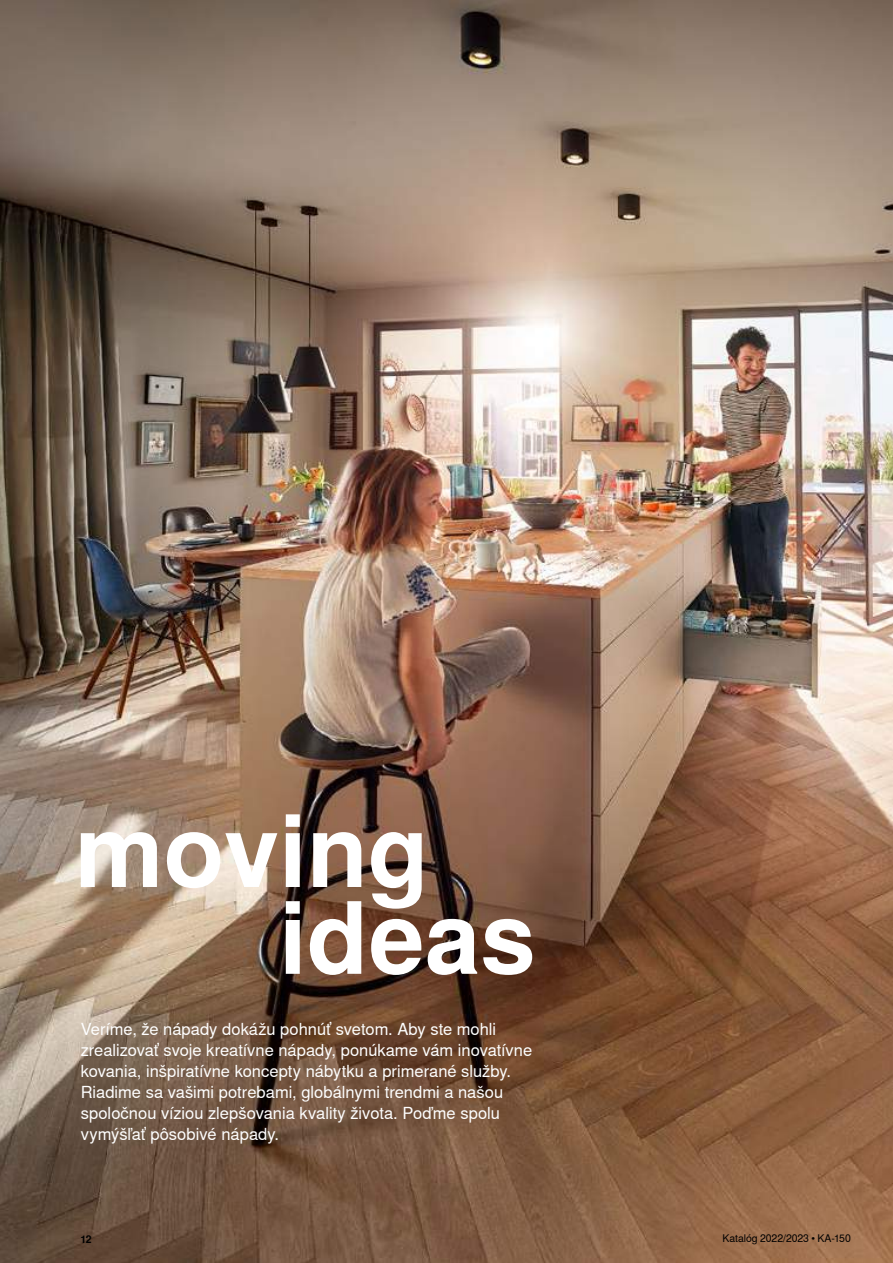
<style>
.page{position:relative;width:893px;height:1263px;background:#fff}
.page>*{position:absolute;margin:0;border:0;box-sizing:border-box;transform-origin:0 0}
.t1{font:16.5px/21px "Nimbus Sans Global";color:#fff}
.t2{font:10.5px "Nimbus Sans Global";letter-spacing:-.01em;color:#000}
.t3{font:700 10.5px "Nimbus Sans Global";color:#000}
</style>
<div class="page">
<img style="left:0;top:0;width:893px;height:1263px">
<svg style="left:81px;top:832px;width:76px;height:55px"></svg>
<svg style="left:167px;top:832px;width:110px;height:56px"></svg>
<svg style="left:286px;top:814px;width:14px;height:73px"></svg>
<svg style="left:313px;top:832px;width:48px;height:55px"></svg>
<svg style="left:371px;top:832px;width:51px;height:77px"></svg>
<svg style="left:286px;top:901px;width:14px;height:73px"></svg>
<svg style="left:310px;top:901px;width:51px;height:74px"></svg>
<svg style="left:371px;top:919px;width:50px;height:56px"></svg>
<svg style="left:428px;top:919px;width:49px;height:56px"></svg>
<svg style="left:483px;top:919px;width:49px;height:56px"></svg>
<p class="t1" style="left:81px;top:1018px;width:453px">Veríme, že nápady dokážu pohnúť svetom. Aby ste mohli zrealizovať svoje kreatívne nápady, ponúkame vám inovatívne kovania, inšpiratívne koncepty nábytku a primerané služby.<br>Riadime sa vašimi potrebami, globálnymi trendmi a našou spoločnou víziou zlepšovania kvality života. Poďme spolu vymýšľať pôsobivé nápady.</p>
<p class="t3" style="left:81px;top:1233px;width:13px">12</p>
<p class="t2" style="left:722px;top:1232px;width:130px">Katalóg 2022/2023 • KA-150</p>
</div>
